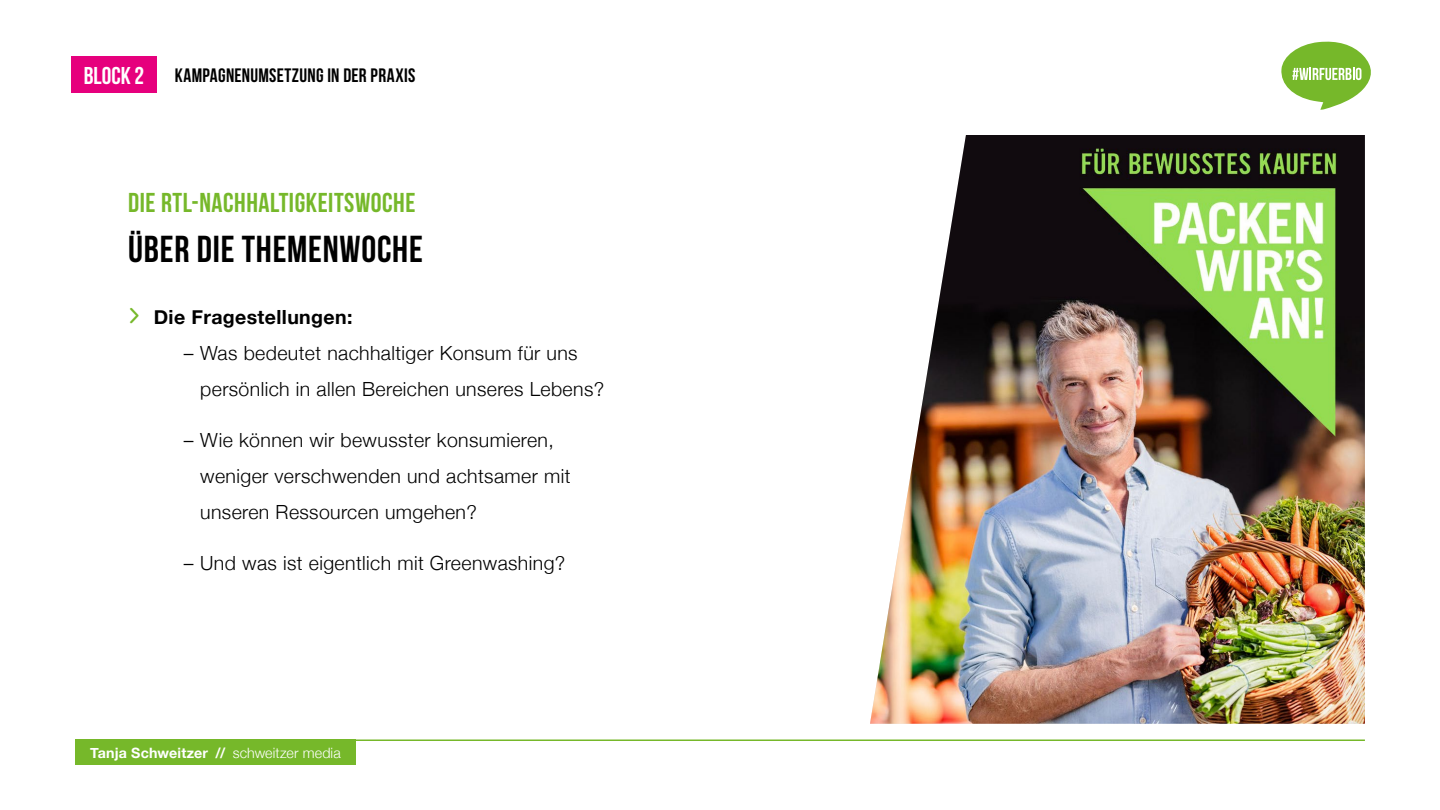
<style>
.page{position:relative;width:1440px;height:810px;background:#fff}
.page>*{position:absolute;margin:0;border:0;box-sizing:border-box;transform-origin:0 0}
.t1{font:700 37.5px "Bebas Neue";letter-spacing:.02em;color:#000}
.t2{font:700 27.3px "Bebas Neue";letter-spacing:.02em;color:#76b82a}
.t3{font:24.22px "Bebas Neue";color:#fff}
.t4{font:300 19.5px/36px "Helvetica Neue";letter-spacing:.02em;color:#000}
.t5{font:700 19.5px "Helvetica Neue";letter-spacing:.02em;color:#000}
.t6{font:700 19.42px "Bebas Neue";letter-spacing:.015em;color:#000}
.t7{font:700 14.25px "Helvetica Neue";letter-spacing:.015em;color:#fff}
.s1{font-weight:300}
</style>
<div class="page">
<hr style="left:75px;top:740px;width:1290px;height:1px;background:#76b82a">
<div style="left:75px;top:740px;width:281px;height:25px;background:#76b82a"></div>
<img style="left:870px;top:135px;width:495px;height:589px">
<svg style="left:1281px;top:41px;width:90px;height:69px"></svg>
<div style="left:71px;top:57px;width:86px;height:36px;background:#e6007d"></div>
<p class="t3" style="left:84px;top:63px;width:62px">Block 2</p>
<p class="t6" style="left:175px;top:65px;width:242px">KAMPAGNENUMSETZUNG IN DER PRAXIS</p>
<p class="t2" style="left:128px;top:187px;width:289px">DIE RTL-NACHHALTIGKEITSWOCHE</p>
<p class="t1" style="left:128px;top:229px;width:296px">ÜBER DIE THEMENWOCHE</p>
<p class="t5" style="left:154px;top:302px;width:200px">Die Fragestellungen:</p>
<p class="t4" style="left:200px;top:334px;width:406px;text-indent:-16px">– Was bedeutet nachhaltiger Konsum für uns persönlich in allen Bereichen unseres Lebens?</p>
<p class="t4" style="left:200px;top:421px;width:372px;text-indent:-16px">– Wie können wir bewusster konsumieren, weniger verschwenden und achtsamer mit unseren Ressourcen umgehen?</p>
<p class="t4" style="left:184px;top:544px;width:383px">– Und was ist eigentlich mit Greenwashing?</p>
<p class="t7" style="left:90px;top:742px;width:252px">Tanja Schweitzer // <span class="s1">schweitzer media</span></p>
</div>
